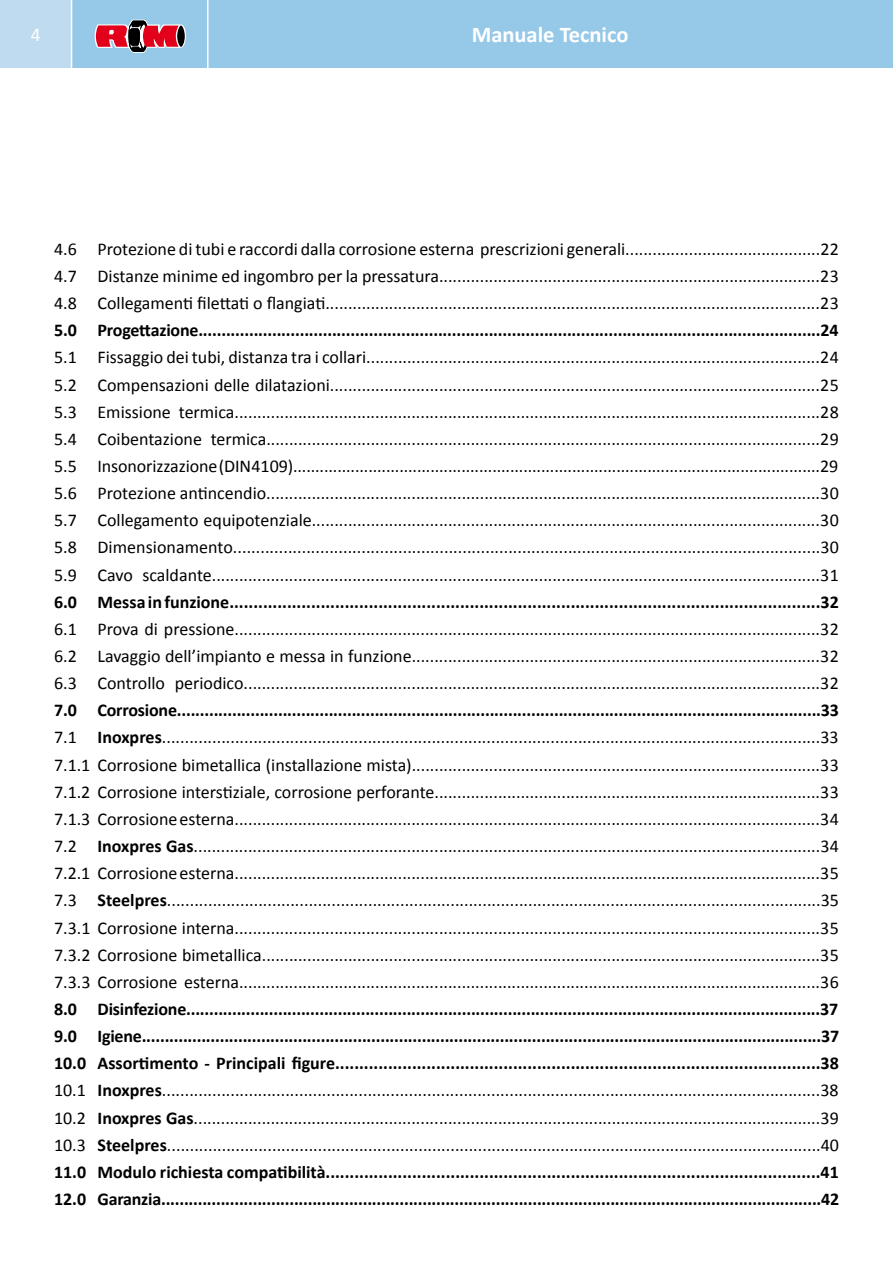
<style>
.page{position:relative;width:893px;height:1263px;background:#fff}
.page>*{position:absolute;margin:0;border:0;box-sizing:border-box;transform-origin:0 0}
.t1{font:700 22.5px "Calibri";color:#fff}
.t2{font:19.5px "Calibri";color:#fff}
.t3{font:18px/27.2px "Calibri";color:#000;text-align:justify}
.t4{font:700 18px/27.2px "Calibri";color:#000;text-align:justify}
.s1{font-weight:700}
.s2{font-weight:400}
</style>
<div class="page">
<div style="left:0;top:0;width:893px;height:68px;background:#96c8e8"></div>
<div style="left:0;top:0;width:71px;height:68px;background:#bfdbf0"></div>
<hr style="left:71px;top:0;width:1px;height:68px;background:#fff">
<hr style="left:207px;top:0;width:2px;height:68px;background:#fff">
<svg style="left:95px;top:20px;width:91px;height:33px"></svg>
<div style="left:177px;top:26px;width:8px;height:21px;background:#000;border-radius:50%"></div>
<p class="t2" style="left:31px;top:23px;width:11px">4</p>
<p class="t1" style="left:472px;top:21px;width:158px">Manuale Tecnico</p>
<p class="t3" style="left:54px;top:234px;width:786px">4.6 Protezione di tubi e raccordi dalla corrosione esterna prescrizioni generali...........................................22<br>4.7 Distanze minime ed ingombro per la pressatura....................................................................................23<br>4.8 Collegamenti filettati o flangiati.............................................................................................................23</p>
<p class="t4" style="left:54px;top:316px;width:786px">5.0 Progettazione.......................................................................................................................................24</p>
<p class="t3" style="left:54px;top:343px;width:786px">5.1 Fissaggio dei tubi, distanza tra i collari....................................................................................................24<br>5.2 Compensazioni delle dilatazioni............................................................................................................25<br>5.3 Emissione termica.................................................................................................................................28<br>5.4 Coibentazione termica..........................................................................................................................29<br>5.5 Insonorizzazione (DIN 4109).......................................................................................................................29<br>5.6 Protezione antincendio..........................................................................................................................30<br>5.7 Collegamento equipotenziale................................................................................................................30<br>5.8 Dimensionamento................................................................................................................................30<br>5.9 Cavo scaldante......................................................................................................................................31</p>
<p class="t4" style="left:54px;top:587px;width:786px">6.0 Messa in funzione...........................................................................................................................32</p>
<p class="t3" style="left:54px;top:614px;width:786px">6.1 Prova di pressione.................................................................................................................................32<br>6.2 Lavaggio dell’impianto e messa in funzione..........................................................................................32<br>6.3 Controllo periodico...............................................................................................................................32</p>
<p class="t3" style="left:54px;top:696px;width:786px"><span class="s1">7.0 Corrosione............................................................................................................................................33<br></span>7.1 <span class="s1">Inoxpres</span>................................................................................................................................................33<br>7.1.1 Corrosione bimetallica (installazione mista)..........................................................................................33<br>7.1.2 Corrosione interstiziale, corrosione perforante.....................................................................................33<br>7.1.3 Corrosione esterna.................................................................................................................................34<br>7.2 <span class="s1">Inoxpres Gas</span>..........................................................................................................................................34<br>7.2.1 Corrosione esterna.................................................................................................................................35<br>7.3 <span class="s1">Steelpres</span>...............................................................................................................................................35<br>7.3.1 Corrosione interna.................................................................................................................................35<br>7.3.2 Corrosione bimetallica...........................................................................................................................35<br>7.3.3 Corrosione esterna................................................................................................................................36</p>
<p class="t4" style="left:54px;top:994px;width:787px">8.0 Disinfezione..........................................................................................................................................37<br>9.0 Igiene....................................................................................................................................................37<br>10.0 Assortimento - Principali figure.....................................................................................................38<br><span class="s2">10.1</span> Inoxpres<span class="s2">................................................................................................................................................38<br>10.2</span> Inoxpres Gas<span class="s2">..........................................................................................................................................39<br>10.3</span> Steelpres<span class="s2">...............................................................................................................................................40<br></span>11.0 Modulo richiesta compatibilità.......................................................................................................41<br>12.0 Garanzia................................................................................................................................................42</p>
</div>
